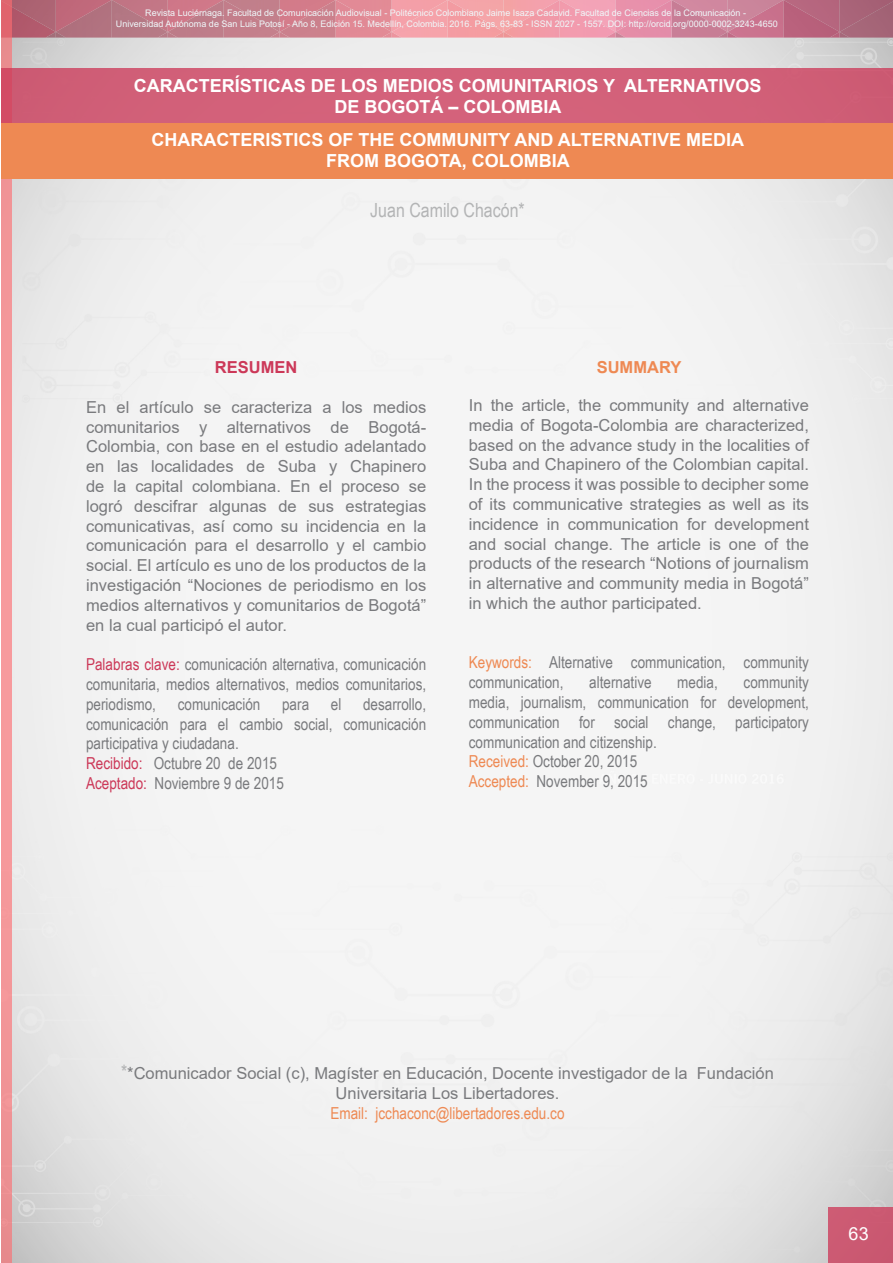
<style>
.page{position:relative;width:893px;height:1263px;background:#fff}
.page>*{position:absolute;margin:0;border:0;box-sizing:border-box;transform-origin:0 0}
.t1{font:19.5px "Arial Narrow";color:#b3b4b5}
.t2{font:700 18px/21.6px "Arial";color:#fff;text-align:center}
.t3{font:18px "Arial";color:#fff}
.t4{font:16.5px/19.8px "Arial";color:#797a7d;text-align:justify}
.t5{font:16.5px/19.8px "Arial Narrow";color:#797a7d}
.t6{font:16.5px "Arial Narrow";color:#ee8953}
.t7{font:700 16.5px "Arial";color:#cc3858}
.t8{font:700 16.5px "Arial";color:#ee8953}
.t9{font:9px/10.8px "Arial";color:#eff8fa;text-align:center}
.s1{color:#cc3858}
.s2{color:#ee8953}
.s3{font-family:"Arial Narrow";font-size:19.5px;color:#b3b4b5}
</style>
<div class="page">
<div style="left:828px;top:1207px;width:65px;height:56px;background:#cb5972"></div>
<img style="left:12px;top:32px;width:881px;height:6px">
<img style="left:12px;top:0;width:881px;height:32px">
<svg style="left:46px;top:32px;width:20px;height:6px"></svg>
<svg style="left:158px;top:32px;width:20px;height:6px"></svg>
<svg style="left:382px;top:32px;width:20px;height:6px"></svg>
<svg style="left:606px;top:32px;width:20px;height:6px"></svg>
<svg style="left:830px;top:32px;width:19px;height:6px"></svg>
<svg style="left:270px;top:32px;width:20px;height:6px"></svg>
<svg style="left:494px;top:32px;width:20px;height:6px"></svg>
<svg style="left:718px;top:32px;width:20px;height:6px"></svg>
<svg style="left:1px;top:0;width:11px;height:1263px;background:#f29497"></svg>
<div style="left:1px;top:68px;width:892px;height:56px;background:#d3617a"></div>
<div style="left:1px;top:124px;width:892px;height:55px;background:#ee8953"></div>
<p class="t9" style="left:116px;top:8px;width:663px">Revista Luciérnaga. Facultad de Comunicación Audiovisual - Politécnico Colombiano Jaime Isaza Cadavid. Facultad de Ciencias de la Comunicación -<br>Universidad Autónoma de San Luis Potosí - Año 8, Edición 15. Medellín, Colombia. 2016. Págs. 63-83 - ISSN 2027 - 1557. DOI: http://orcid.org/0000-0002-3243-4650</p>
<p class="t2" style="left:134px;top:75px;width:629px">CARACTERÍSTICAS DE LOS MEDIOS COMUNITARIOS Y ALTERNATIVOS<br>DE BOGOTÁ – COLOMBIA</p>
<p class="t2" style="left:152px;top:129px;width:594px">CHARACTERISTICS OF THE COMMUNITY AND ALTERNATIVE MEDIA<br>FROM BOGOTA, COLOMBIA</p>
<p class="t1" style="left:370px;top:196px;width:156px">Juan Camilo Chacón*</p>
<p class="t7" style="left:215px;top:356px;width:84px">RESUMEN</p>
<p class="t4" style="left:86px;top:397px;width:342px">En el artículo se caracteriza a los medios comunitarios y alternativos de Bogotá-Colombia, con base en el estudio adelantado en las localidades de Suba y Chapinero de la capital colombiana. En el proceso se logró descifrar algunas de sus estrategias comunicativas, así como su incidencia en la comunicación para el desarrollo y el cambio social. El artículo es uno de los productos de la investigación “Nociones de periodismo en los medios alternativos y comunitarios de Bogotá” en la cual participó el autor.</p>
<p class="t5" style="left:86px;top:654px;width:342px;text-align:justify"><span class="s1">Palabras clave:</span> comunicación alternativa, comunicación comunitaria, medios alternativos, medios comunitarios, periodismo,</p>
<p class="t5" style="left:178px;top:693px;width:84px">comunicación</p>
<p class="t5" style="left:282px;top:693px;width:29px">para</p>
<p class="t5" style="left:331px;top:693px;width:12px">el</p>
<p class="t5" style="left:86px;top:693px;width:342px;text-indent:277px">desarrollo, comunicación para el cambio social, comunicación participativa y ciudadana.<br><span class="s1">Recibido:</span> Octubre 20 de 2015<br><span class="s1">Aceptado:</span> Noviembre 9 de 2015</p>
<p class="t8" style="left:597px;top:356px;width:86px">SUMMARY</p>
<p class="t4" style="left:469px;top:395px;width:342px">In the article, the community and alternative media of Bogota-Colombia are characterized, based on the advance study in the localities of Suba and Chapinero of the Colombian capital.<br>In the process it was possible to decipher some of its communicative strategies as well as its incidence in communication for development and social change. The article is one of the products of the research “Notions of journalism in alternative and community media in Bogotá” in which the author participated.</p>
<p class="t5" style="left:469px;top:652px;width:342px"><span class="s2">Keywords:</span> Alternative communication, community communication,</p>
<p class="t5" style="left:469px;top:672px;width:342px;text-indent:275px">community media, journalism, communication for development, communication for social change, participatory communication and citizenship.<br><span class="s2">Received:</span> October 20, 2015<br><span class="s2">Accepted:</span> November 9, 2015</p>
<p class="t5" style="left:589px;top:672px;width:64px">alternative</p>
<p class="t5" style="left:677px;top:672px;width:42px">media,</p>
<p class="t4" style="left:121px;top:1063px;width:654px;text-align:center"><span class="s3">*</span>*Comunicador Social (c), Magíster en Educación, Docente investigador de la Fundación<br>Universitaria Los Libertadores.</p>
<p class="t6" style="left:330px;top:1100px;width:236px">Email: jcchaconc@libertadores.edu.co</p>
<p class="t3" style="left:849px;top:1221px;width:22px">63</p>
</div>
